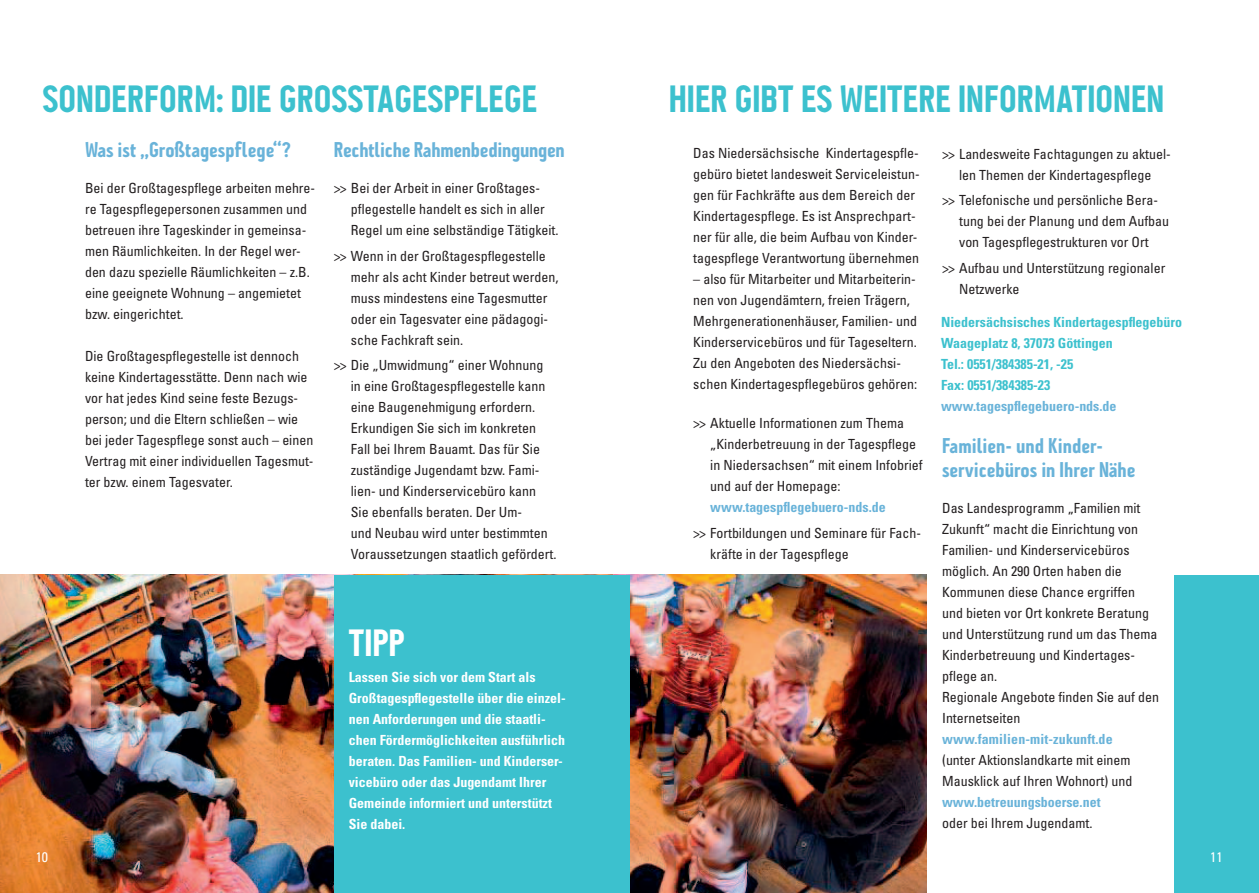
<style>
.page{position:relative;width:1259px;height:893px;background:#fff}
.page>*{position:absolute;margin:0;border:0;box-sizing:border-box;transform-origin:0 0}
.t1{font:700 48px "Tivoli OT";color:#3cc1ce}
.t2{font:700 48px "Tivoli OT";color:#fff}
.t3{font:700 27px/24px "Tivoli OT";color:#69b3d9}
.t4{font:condensed 13.95px/21px "Univers";color:#231f20}
.t5{font:700 condensed 13.95px/21px "Univers";color:#fff}
.t6{font:700 condensed 13.95px "Univers";color:#69b3d9}
.t7{font:700 condensed 13.95px/21px "Univers";color:#3cc1ce}
.t8{font:condensed 13.95px "Univers";color:#fff}
</style>
<div class="page">
<img style="left:629px;top:575px;width:297px;height:318px">
<img style="left:0;top:575px;width:334px;height:318px">
<div style="left:334px;top:575px;width:295px;height:318px;background:#3cc1ce"></div>
<div style="left:1174px;top:575px;width:85px;height:318px;background:#3cc1ce"></div>
<h1 class="t1" style="left:42px;top:68px;width:496px">SONDERFORM: DIE GROSSTAGESPFLEGE</h1>
<h2 class="t3" style="left:85px;top:136px;width:207px">Was ist „Großtagespflege“?</h2>
<p class="t4" style="left:85px;top:179px;width:232px">Bei der Großtagespflege arbeiten mehre&shy;re Tagespflegepersonen zusammen und betreuen ihre Tageskinder in gemeinsa&shy;men Räumlichkeiten. In der Regel wer&shy;den dazu spezielle Räumlichkeiten – z.B. eine geeignete Wohnung – angemietet bzw. eingerichtet.</p>
<p class="t4" style="left:85px;top:347px;width:230px">Die Großtagespflegestelle ist dennoch keine Kindertagesstätte. Denn nach wie vor hat jedes Kind seine feste Bezugs&shy;person; und die Eltern schließen – wie bei jeder Tagespflege sonst auch – einen Vertrag mit einer individuellen Tagesmut&shy;ter bzw. einem Tagesvater.</p>
<h2 class="t3" style="left:334px;top:136px;width:232px">Rechtliche Rahmenbedingungen</h2>
<p class="t4" style="left:351px;top:179px;width:209px;text-indent:-17px">&gt;&gt; Bei der Arbeit in einer Großtages&shy;pflegestelle handelt es sich in aller<br>Regel um eine selbständige Tätigkeit.</p>
<p class="t4" style="left:351px;top:246px;width:209px;text-indent:-17px">&gt;&gt; Wenn in der Großtagespflegestelle mehr als acht Kinder betreut werden, muss mindestens eine Tagesmutter oder ein Tagesvater eine pädagogi&shy;sche Fachkraft sein.</p>
<p class="t4" style="left:351px;top:356px;width:207px;text-indent:-17px">&gt;&gt; Die „Umwidmung“ einer Wohnung in eine Großtagespflegestelle kann eine Baugenehmigung erfordern.<br>Erkundigen Sie sich im konkreten Fall bei Ihrem Bauamt. Das für Sie zuständige Jugendamt bzw. Fami&shy;lien- und Kinderservicebüro kann Sie ebenfalls beraten. Der Um-<br>und Neubau wird unter bestimmten Voraussetzungen staatlich gefördert.</p>
<h1 class="t2" style="left:349px;top:611px;width:58px">TIPP</h1>
<p class="t5" style="left:349px;top:668px;width:218px">Lassen Sie sich vor dem Start als Großtagespflegestelle über die einzel&shy;nen Anforderungen und die staatli&shy;chen Fördermöglichkeiten ausführlich beraten. Das Familien- und Kinderser&shy;vicebüro oder das Jugendamt Ihrer Gemeinde informiert und unterstützt Sie dabei.</p>
<h1 class="t1" style="left:669px;top:68px;width:497px">HIER GIBT ES WEITERE INFORMATIONEN</h1>
<p class="t4" style="left:693px;top:144px;width:228px">Das Niedersächsische Kindertagespfle&shy;gebüro bietet landesweit Serviceleistun&shy;gen für Fachkräfte aus dem Bereich der Kindertagespflege. Es ist Ansprechpart&shy;ner für alle, die beim Aufbau von Kinder&shy;tagespflege Verantwortung übernehmen</p>
<p class="t4" style="left:693px;top:270px;width:225px">– also für Mitarbeiter und Mitarbeiterin&shy;nen von Jugendämtern, freien Trägern, Mehrgenerationenhäuser, Familien- und Kinderservicebüros und für Tageseltern.<br>Zu den Angeboten des Niedersächsi&shy;schen Kindertagespflegebüros gehören:</p>
<p class="t4" style="left:710px;top:414px;width:214px;text-indent:-17px">&gt;&gt; Aktuelle Informationen zum Thema „Kinderbetreuung in der Tagespflege in Niedersachsen“ mit einem Infobrief und auf der Homepage:</p>
<p class="t6" style="left:710px;top:502px;width:177px">www.tagespflegebuero-nds.de</p>
<p class="t4" style="left:710px;top:523px;width:212px;text-indent:-17px">&gt;&gt; Fortbildungen und Seminare für Fach&shy;kräfte in der Tagespflege</p>
<p class="t4" style="left:942px;top:145px;width:230px;text-align:center">&gt;&gt; Landesweite Fachtagungen zu aktuel&shy;len Themen der Kindertagespflege</p>
<p class="t4" style="left:959px;top:191px;width:212px;text-indent:-17px">&gt;&gt; Telefonische und persönliche Bera&shy;tung bei der Planung und dem Aufbau von Tagespflegestrukturen vor Ort</p>
<p class="t4" style="left:959px;top:259px;width:208px;text-indent:-17px">&gt;&gt; Aufbau und Unterstützung regionaler<br>Netzwerke</p>
<p class="t7" style="left:941px;top:313px;width:243px">Niedersächsisches Kindertagespflegebüro<br>Waageplatz 8, 37073 Göttingen<br>Tel.: 0551/384385-21, -25<br>Fax: 0551/384385-23</p>
<p class="t6" style="left:941px;top:401px;width:177px">www.tagespflegebuero-nds.de</p>
<h2 class="t3" style="left:942px;top:431px;width:195px">Familien- und Kinder&shy;servicebüros in Ihrer Nähe</h2>
<p class="t4" style="left:942px;top:498px;width:218px">Das Landesprogramm „Familien mit<br>Zukunft“ macht die Einrichtung von<br>Familien- und Kinderservicebüros möglich. An 290 Orten haben die<br>Kommunen diese Chance ergriffen und bieten vor Ort konkrete Beratung und Unterstützung rund um das Thema<br>Kinderbetreuung und Kindertages&shy;pflege an.<br>Regionale Angebote finden Sie auf den<br>Internetseiten</p>
<p class="t6" style="left:942px;top:733px;width:172px">www.familien-mit-zukunft.de</p>
<p class="t4" style="left:942px;top:750px;width:192px">(unter Aktionslandkarte mit einem<br>Mausklick auf Ihren Wohnort) und</p>
<p class="t6" style="left:942px;top:796px;width:160px">www.betreuungsboerse.net</p>
<p class="t4" style="left:942px;top:813px;width:152px">oder bei Ihrem Jugendamt.</p>
<p class="t8" style="left:36px;top:851px;width:14px">10</p>
<p class="t8" style="left:1210px;top:851px;width:14px">11</p>
</div>
